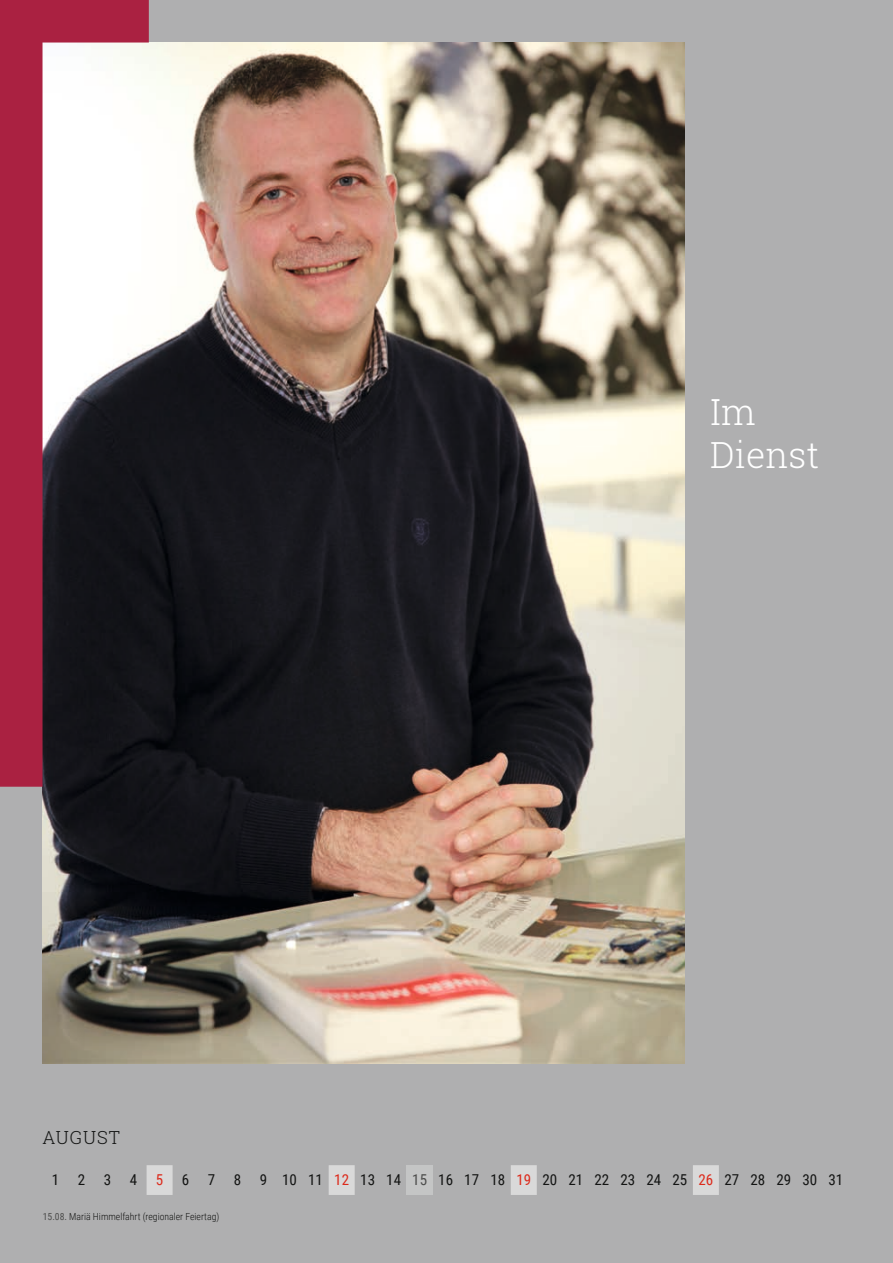
<style>
.page{position:relative;width:893px;height:1263px;background:#afafb0}
.page>*{position:absolute;margin:0;border:0;box-sizing:border-box;transform-origin:0 0}
.t1{font:300 36px/43.2px "Roboto Slab";color:#fff}
.t2{font:300 18px "Roboto Slab";letter-spacing:.05em;color:#131413}
.t3{font:15px "Roboto Condensed";color:#131413}
.t4{font:300 9.75px "Roboto Condensed";color:#131413}
.s1{color:#dc2a1b}
.s2{color:#4d4d4c}
.s3{font-weight:400;color:#4d4d4c}
</style>
<div class="page">
<img style="left:43px;top:43px;width:642px;height:1020px">
<svg style="left:0;top:0;width:149px;height:787px;background:#8e626e"></svg>
<svg style="left:147px;top:1165px;width:572px;height:30px"></svg>
<div style="left:407px;top:1165px;width:26px;height:30px;background:#c4c5c5"></div>
<p class="t2" style="left:43px;top:1125px;width:79px">AUGUST</p>
<h1 class="t1" style="left:710px;top:389px;width:111px">Im<br>Dienst</h1>
<p class="t3" style="left:52px;top:1169px;width:793px">1 2 3 4 <span class="s1">5</span> 6 7 8 9 1011<span class="s1">12</span>1314<span class="s2">15</span>161718<span class="s1">19</span>202122232425<span class="s1">26</span>2728293031</p>
<p class="t4" style="left:43px;top:1210px;width:178px"><span class="s3">15.08.</span> Mariä Himmelfahrt (regionaler Feiertag)</p>
</div>
